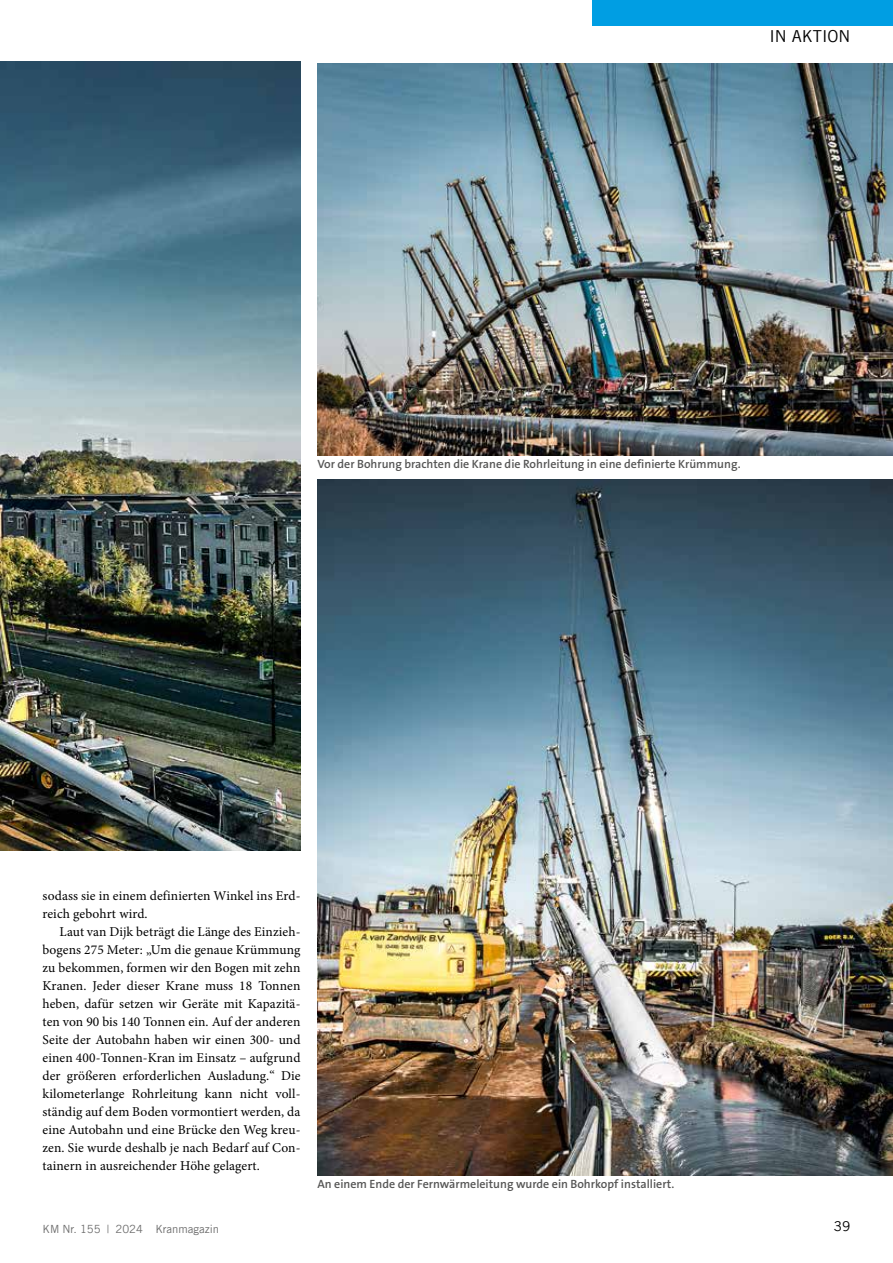
<style>
.page{position:relative;width:893px;height:1263px;background:#fff}
.page>*{position:absolute;margin:0;border:0;box-sizing:border-box;transform-origin:0 0}
.t1{font:16.5px "Trade Gothic LT";color:#000}
.t2{font:13.5px/18px "Minion Pro";letter-spacing:.01em;color:#000}
.t3{font:13.5px "Trade Gothic LT";color:#000}
.t4{font:600 12px "The Sans B W6";color:#565655}
.t5{font:11.25px "Trade Gothic LT";color:#6e6e6e}
</style>
<div class="page">
<div style="left:592px;top:0;width:301px;height:26px;background:#009ee3"></div>
<img style="left:0;top:62px;width:300px;height:788px">
<img style="left:317px;top:64px;width:576px;height:392px">
<img style="left:317px;top:479px;width:576px;height:696px">
<p class="t1" style="left:769px;top:26px;width:83px">IN AKTION</p>
<p class="t4" style="left:317px;top:456px;width:425px">Vor der Bohrung brachten die Krane die Rohrleitung in eine definierte Krümmung.</p>
<p class="t2" style="left:43px;top:887px;width:259px">sodass sie in einem definierten Winkel ins Erd&shy;reich gebohrt wird.</p>
<p class="t2" style="left:43px;top:923px;width:259px;text-align:justify;text-indent:17px">Laut van Dijk beträgt die Länge des Einzieh&shy;bogens 275 Meter: „Um die genaue Krümmung zu bekommen, formen wir den Bogen mit zehn Kranen. Jeder dieser Krane muss 18 Tonnen heben, dafür setzen wir Geräte mit Kapazitä&shy;ten von 90 bis 140 Tonnen ein. Auf der anderen Seite der Autobahn haben wir einen 300- und einen 400-Tonnen-Kran im Einsatz – aufgrund der größeren erforderlichen Ausladung.“ Die kilometerlange Rohrleitung kann nicht voll&shy;ständig auf dem Boden vormontiert werden, da eine Autobahn und eine Brücke den Weg kreu&shy;zen. Sie wurde deshalb je nach Bedarf auf Con&shy;tainern in ausreichender Höhe gelagert.</p>
<p class="t4" style="left:317px;top:1176px;width:358px">An einem Ende der Fernwärmeleitung wurde ein Bohrkopf installiert.</p>
<p class="t5" style="left:43px;top:1222px;width:178px">KM Nr. 155 | 2024 Kranmagazin</p>
<p class="t3" style="left:834px;top:1218px;width:18px">39</p>
</div>
